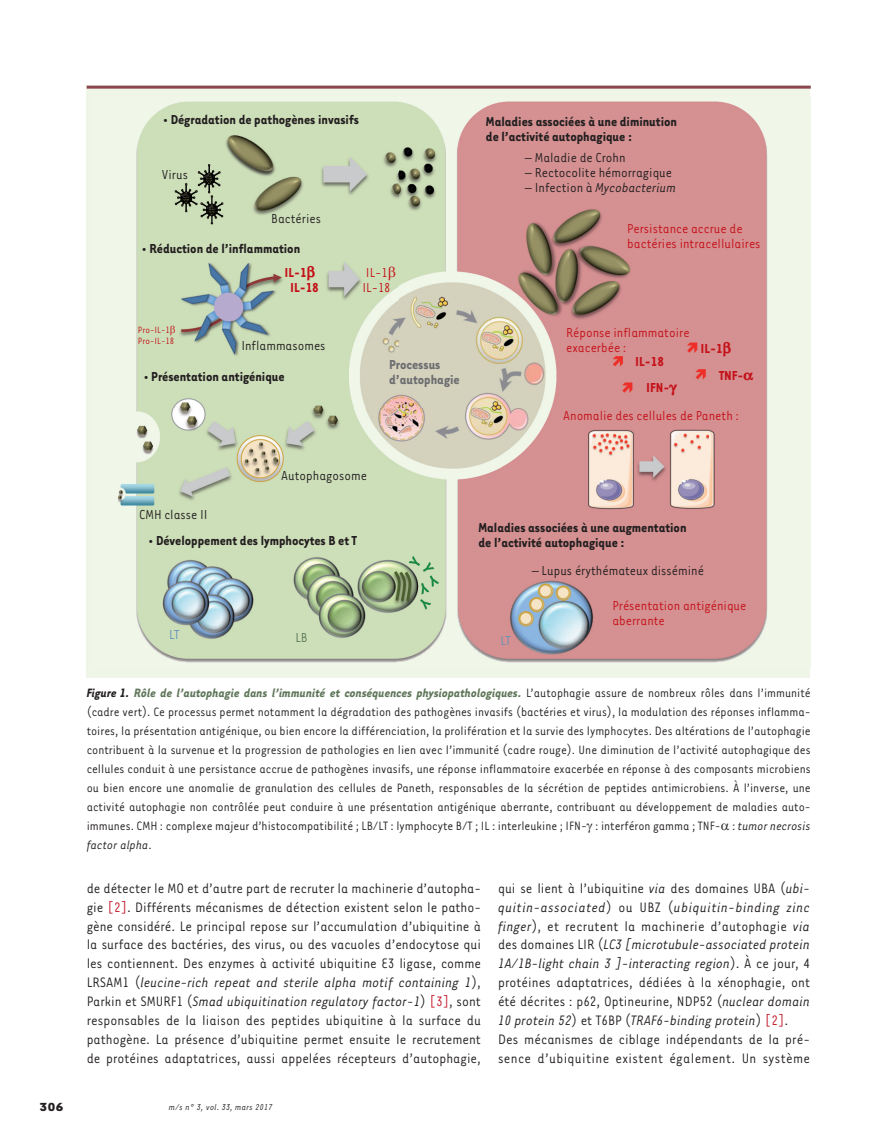
<style>
.page{position:relative;width:895px;height:1148px;background:#fff}
.page>*{position:absolute;margin:0;border:0;box-sizing:border-box;transform-origin:0 0}
.t1{font:15.75px/18.9px "Tarzana Narrow";color:#231f20}
.t2{font:700 15px/15px "Tarzana Narrow";color:#231f20}
.t3{font:15px/15px "Tarzana Narrow";color:#c4121a}
.t4{font:15px "Tarzana Narrow";color:#231f20}
.t5{font:700 15px/14.7px "Tarzana Narrow";color:#c4121a}
.t6{font:italic 15px "Tarzana Narrow";color:#231f20}
.t7{font:700 15px/15px "Tarzana Narrow";color:#6c6d70}
.t8{font:15px "Tarzana Narrow";color:#6592ba}
.t9{font:15px "Tarzana Narrow";color:#5a7755}
.t10{font:13.95px/18.9px "Tarzana Narrow";color:#231f20;text-align:justify}
.t11{font:700 13.5px "Tarzana Wide";color:#231f20}
.t12{font:10.5px/10.9px "Tarzana Narrow";color:#c4121a}
.t13{font:italic 9.75px "Tarzana Narrow";letter-spacing:.025em;color:#231f20}
.s1{font-style:normal}
.s2{font-weight:700;font-style:italic}
.s3{font-weight:700;font-style:italic;color:#5f7659}
.s4{font-style:italic}
.s5{color:#c11527}
</style>
<div class="page">
<div style="left:87px;top:86px;width:722px;height:591px;background:#eff6e8"></div>
<img style="left:118px;top:97px;width:692px;height:571px">
<hr style="left:87px;top:86px;width:723px;height:3px;background:#8d454f">
<svg style="left:307px;top:266px;width:8px;height:15px"></svg>
<svg style="left:388px;top:267px;width:7px;height:14px"></svg>
<svg style="left:170px;top:326px;width:5px;height:9px"></svg>
<svg style="left:723px;top:341px;width:7px;height:15px"></svg>
<svg style="left:669px;top:384px;width:8px;height:11px"></svg>
<svg style="left:743px;top:372px;width:10px;height:8px"></svg>
<p class="t2" style="left:163px;top:114px;width:197px">• Dégradation de pathogènes invasifs</p>
<p class="t4" style="left:162px;top:169px;width:28px">Virus</p>
<p class="t4" style="left:271px;top:213px;width:51px">Bactéries</p>
<p class="t2" style="left:142px;top:242px;width:160px">• Réduction de l’inflammation</p>
<p class="t5" style="left:290px;top:267px;width:30px;text-indent:-5px">IL-1<br>IL-18</p>
<p class="t3" style="left:362px;top:267px;width:30px">IL-1<br>IL-18</p>
<p class="t12" style="left:138px;top:325px;width:38px">Pro-IL-1<br>Pro-IL-18</p>
<p class="t4" style="left:241px;top:340px;width:86px">Inflammasomes</p>
<p class="t2" style="left:144px;top:370px;width:142px">• Présentation antigénique</p>
<p class="t7" style="left:389px;top:358px;width:72px">Processus d’autophagie</p>
<p class="t2" style="left:486px;top:115px;width:192px">Maladies associées à une diminution de l’activité autophagique :</p>
<p class="t4" style="left:524px;top:152px;width:102px">– Maladie de Crohn</p>
<p class="t4" style="left:524px;top:167px;width:149px">– Rectocolite hémorragique</p>
<p class="t6" style="left:524px;top:182px;width:153px"><span class="s1">– Infection à</span> Mycobacterium</p>
<p class="t3" style="left:627px;top:222px;width:135px">Persistance accrue de bactéries intracellulaires</p>
<p class="t3" style="left:566px;top:326px;width:125px">Réponse inflammatoire exacerbée :</p>
<p class="t5" style="left:635px;top:355px;width:30px">IL-18</p>
<p class="t5" style="left:646px;top:381px;width:25px">IFN-</p>
<p class="t5" style="left:700px;top:342px;width:24px">IL-1</p>
<p class="t5" style="left:718px;top:369px;width:26px">TNF-</p>
<p class="t3" style="left:563px;top:409px;width:177px">Anomalie des cellules de Paneth :</p>
<p class="t4" style="left:281px;top:470px;width:87px">Autophagosome</p>
<p class="t4" style="left:139px;top:509px;width:70px">CMH classe II</p>
<p class="t2" style="left:148px;top:534px;width:210px">• Développement des lymphocytes B et T</p>
<p class="t8" style="left:169px;top:630px;width:12px">LT</p>
<p class="t9" style="left:295px;top:632px;width:14px">LB</p>
<p class="t2" style="left:478px;top:521px;width:209px">Maladies associées à une augmentation de l’activité autophagique :</p>
<p class="t4" style="left:531px;top:565px;width:174px">– Lupus érythémateux disséminé</p>
<p class="t3" style="left:612px;top:599px;width:136px">Présentation antigénique aberrante</p>
<p class="t8" style="left:500px;top:635px;width:12px">LT</p>
<p class="t10" style="left:87px;top:684px;width:725px"><span class="s2">Figure 1.</span> <span class="s3">Rôle de l’autophagie dans l’immunité et conséquences physiopathologiques.</span> L’autophagie assure de nombreux rôles dans l’immunité (cadre vert). Ce processus permet notamment la dégradation des pathogènes invasifs (bactéries et virus), la modulation des réponses inflamma&shy;toires, la présentation antigénique, ou bien encore la différenciation, la prolifération et la survie des lymphocytes. Des altérations de l’autophagie contribuent à la survenue et la progression de pathologies en lien avec l’immunité (cadre rouge). Une diminution de l’activité autophagique des cellules conduit à une persistance accrue de pathogènes invasifs, une réponse inflammatoire exacerbée en réponse à des composants microbiens ou bien encore une anomalie de granulation des cellules de Paneth, responsables de la sécrétion de peptides antimicrobiens. À l’inverse, une activité autophagie non contrôlée peut conduire à une présentation antigénique aberrante, contribuant au développement de maladies auto&shy;immunes. CMH : complexe majeur d’histocompatibilité ; LB/LT : lymphocyte B/T ; IL : interleukine ; IFN- : interféron gamma ; TNF- : <span class="s4">tumor necrosis factor alpha</span>.</p>
<p class="t1" style="left:87px;top:879px;width:396px;text-align:justify">de détecter le MO et d’autre part de recruter la machinerie d’autopha&shy;gie <span class="s5">[2]</span>. Différents mécanismes de détection existent selon le patho&shy;gène considéré. Le principal repose sur l’accumulation d’ubiquitine à la surface des bactéries, des virus, ou des vacuoles d’endocytose qui les contiennent. Des enzymes à activité ubiquitine E3 ligase, comme LRSAM1 (<span class="s4">leucine-rich repeat and sterile alpha motif containing 1</span>), Parkin et SMURF1 (<span class="s4">Smad ubiquitination regulatory factor-1</span>) <span class="s5">[3]</span>, sont responsables de la liaison des peptides ubiquitine à la surface du pathogène. La présence d’ubiquitine permet ensuite le recrutement de protéines adaptatrices, aussi appelées récepteurs d’autophagie,</p>
<p class="t11" style="left:39px;top:1102px;width:26px">306</p>
<p class="t13" style="left:169px;top:1103px;width:105px">m/s n° 3, vol. 33, mars 2017</p>
<p class="t1" style="left:498px;top:879px;width:313px">qui se lient à l’ubiquitine <span class="s4">via</span> des domaines UBA (<span class="s4">ubi&shy;quitin-associated</span>) ou UBZ (<span class="s4">ubiquitin-binding zinc finger</span>), et recrutent la machinerie d’autophagie <span class="s4">via </span>des domaines LIR (<span class="s4">LC3 [microtubule-associated protein 1A/1B-light chain 3 ]-interacting region</span>). À ce jour, 4 protéines adaptatrices, dédiées à la xénophagie, ont été décrites : p62, Optineurine, NDP52 (<span class="s4">nuclear domain 10 protein 52</span>) et T6BP (<span class="s4">TRAF6-binding protein</span>) <span class="s5">[2]</span>.<br>Des mécanismes de ciblage indépendants de la pré&shy;sence d’ubiquitine existent également. Un système</p>
</div>
